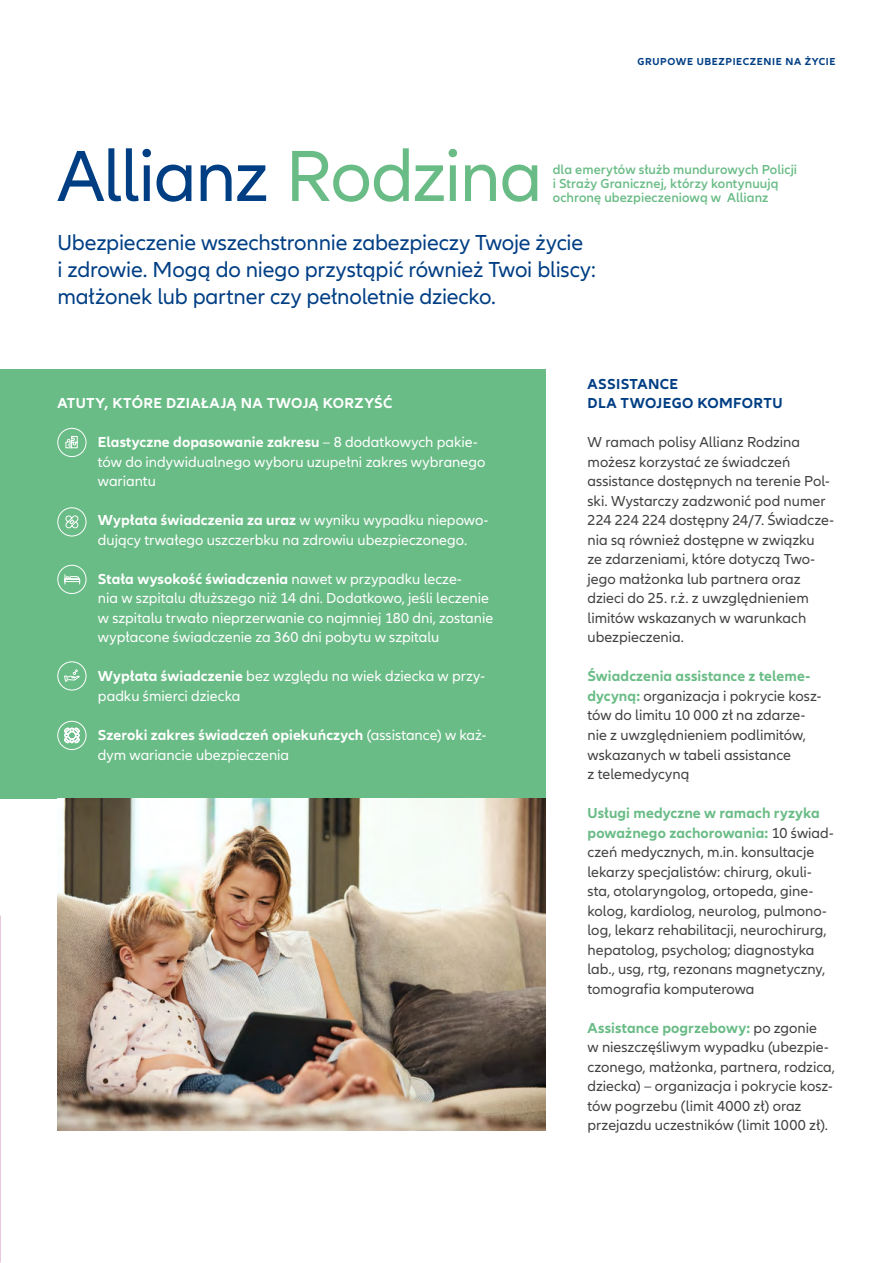
<style>
.page{position:relative;width:893px;height:1263px;background:#fff}
.page>*{position:absolute;margin:0;border:0;box-sizing:border-box;transform-origin:0 0}
.t1{font:75px "Allianz Neo";letter-spacing:-.025em;color:#003e84}
.t2{font:22.5px/27px "Allianz Neo";letter-spacing:-.01em;color:#003e84}
.t3{font:15px/19.5px "Allianz Neo";color:#414140}
.t4{font:15px/19.5px "Allianz Neo";color:#fff}
.t5{font:700 15px "Allianz Neo";letter-spacing:.025em;color:#fff}
.t6{font:700 15px/19.5px "Allianz Neo";letter-spacing:.025em;color:#003e84}
.t7{font:600 13.5px/14.2px "Allianz Neo";letter-spacing:.005em;color:#6abc86}
.t8{font:700 10.5px "Allianz Neo";letter-spacing:.06em;color:#003e84}
.s1{color:#6abc86}
.s2{font-weight:700}
.s3{font-weight:700;color:#6abc86}
</style>
<div class="page">
<div style="left:0;top:369px;width:546px;height:429px;background:#6abc86"></div>
<div style="left:57px;top:428px;width:29px;height:29px;border:1px solid #fff;border-radius:50%"></div>
<svg style="left:65px;top:436px;width:13px;height:13px"></svg>
<div style="left:57px;top:507px;width:29px;height:29px;border:1px solid #fff;border-radius:50%"></div>
<svg style="left:65px;top:515px;width:14px;height:14px"></svg>
<div style="left:57px;top:565px;width:29px;height:29px;border:1px solid #fff;border-radius:50%"></div>
<svg style="left:64px;top:574px;width:16px;height:11px"></svg>
<div style="left:57px;top:661px;width:29px;height:29px;border:1px solid #fff;border-radius:50%"></div>
<svg style="left:64px;top:669px;width:16px;height:19px"></svg>
<svg style="left:64px;top:728px;width:16px;height:15px"></svg>
<div style="left:57px;top:721px;width:29px;height:29px;border:1px solid #fff;border-radius:50%"></div>
<img style="left:57px;top:798px;width:489px;height:332px">
<p class="t8" style="left:638px;top:56px;width:200px">GRUPOWE UBEZPIECZENIE NA ŻYCIE</p>
<h1 class="t1" style="left:57px;top:133px;width:487px">Allianz <span class="s1">Rodzina</span></h1>
<h2 class="t2" style="left:57px;top:230px;width:540px">Ubezpieczenie wszechstronnie zabezpieczy Twoje życie<br>i zdrowie. Mogą do niego przystąpić również Twoi bliscy: małżonek lub partner czy pełnoletnie dziecko.</h2>
<p class="t7" style="left:553px;top:162px;width:246px">dla emerytów służb mundurowych Policji i Straży Granicznej, którzy kontynuują ochronę ubezpieczeniową w Allianz</p>
<p class="t5" style="left:57px;top:395px;width:337px">ATUTY, KTÓRE DZIAŁAJĄ NA TWOJĄ KORZYŚĆ</p>
<p class="t4" style="left:98px;top:433px;width:389px"><span class="s2">Elastyczne dopasowanie zakresu</span> – 8 dodatkowych pakie&shy;tów do indywidualnego wyboru uzupełni zakres wybranego wariantu</p>
<p class="t4" style="left:98px;top:511px;width:392px"><span class="s2">Wypłata świadczenia za uraz</span> w wyniku wypadku niepowo&shy;dujący trwałego uszczerbku na zdrowiu ubezpieczonego.</p>
<p class="t4" style="left:98px;top:570px;width:397px"><span class="s2">Stała wysokość świadczenia</span> nawet w przypadku lecze-<br>nia w szpitalu dłuższego niż 14 dni. Dodatkowo, jeśli leczenie w szpitalu trwało nieprzerwanie co najmniej 180 dni, zostanie wypłacone świadczenie za 360 dni pobytu w szpitalu</p>
<p class="t4" style="left:98px;top:667px;width:389px"><span class="s2">Wypłata świadczenie</span> bez względu na wiek dziecka w przy&shy;padku śmierci dziecka</p>
<p class="t4" style="left:98px;top:726px;width:390px"><span class="s2">Szeroki zakres świadczeń opiekuńczych</span> (assistance) w każ&shy;dym wariancie ubezpieczenia</p>
<p class="t6" style="left:587px;top:374px;width:196px">ASSISTANCE<br>DLA TWOJEGO KOMFORTU</p>
<p class="t3" style="left:587px;top:433px;width:248px">W ramach polisy Allianz Rodzina możesz korzystać ze świadczeń assistance dostępnych na terenie Pol&shy;ski. Wystarczy zadzwonić pod numer<br>224 224 224 dostępny 24/7. Świadcze&shy;nia są również dostępne w związku<br>ze zdarzeniami, które dotyczą Two&shy;jego małżonka lub partnera oraz dzieci do 25. r.ż. z uwzględnieniem limitów wskazanych w warunkach ubezpieczenia.</p>
<p class="t3" style="left:587px;top:667px;width:235px"><span class="s3">Świadczenia assistance z teleme&shy;dycyną:</span> organizacja i pokrycie kosz&shy;tów do limitu 10 000 zł na zdarze&shy;nie z uwzględnieniem podlimitów, wskazanych w tabeli assistance<br>z telemedycyną</p>
<p class="t3" style="left:587px;top:804px;width:248px"><span class="s3">Usługi medyczne w ramach ryzyka poważnego zachorowania:</span> 10 świad&shy;czeń medycznych, m.in. konsultacje lekarzy specjalistów: chirurg, okuli&shy;sta, otolaryngolog, ortopeda, gine&shy;kolog, kardiolog, neurolog, pulmono&shy;log, lekarz rehabilitacji, neurochirurg, hepatolog, psycholog; diagnostyka lab., usg, rtg, rezonans magnetyczny, tomografia komputerowa</p>
<p class="t3" style="left:587px;top:1018px;width:249px"><span class="s3">Assistance pogrzebowy:</span> po zgonie<br>w nieszczęśliwym wypadku (ubezpie&shy;czonego, małżonka, partnera, rodzica, dziecka) – organizacja i pokrycie kosz&shy;tów pogrzebu (limit 4000 zł) oraz przejazdu uczestników (limit 1000 zł).</p>
</div>
